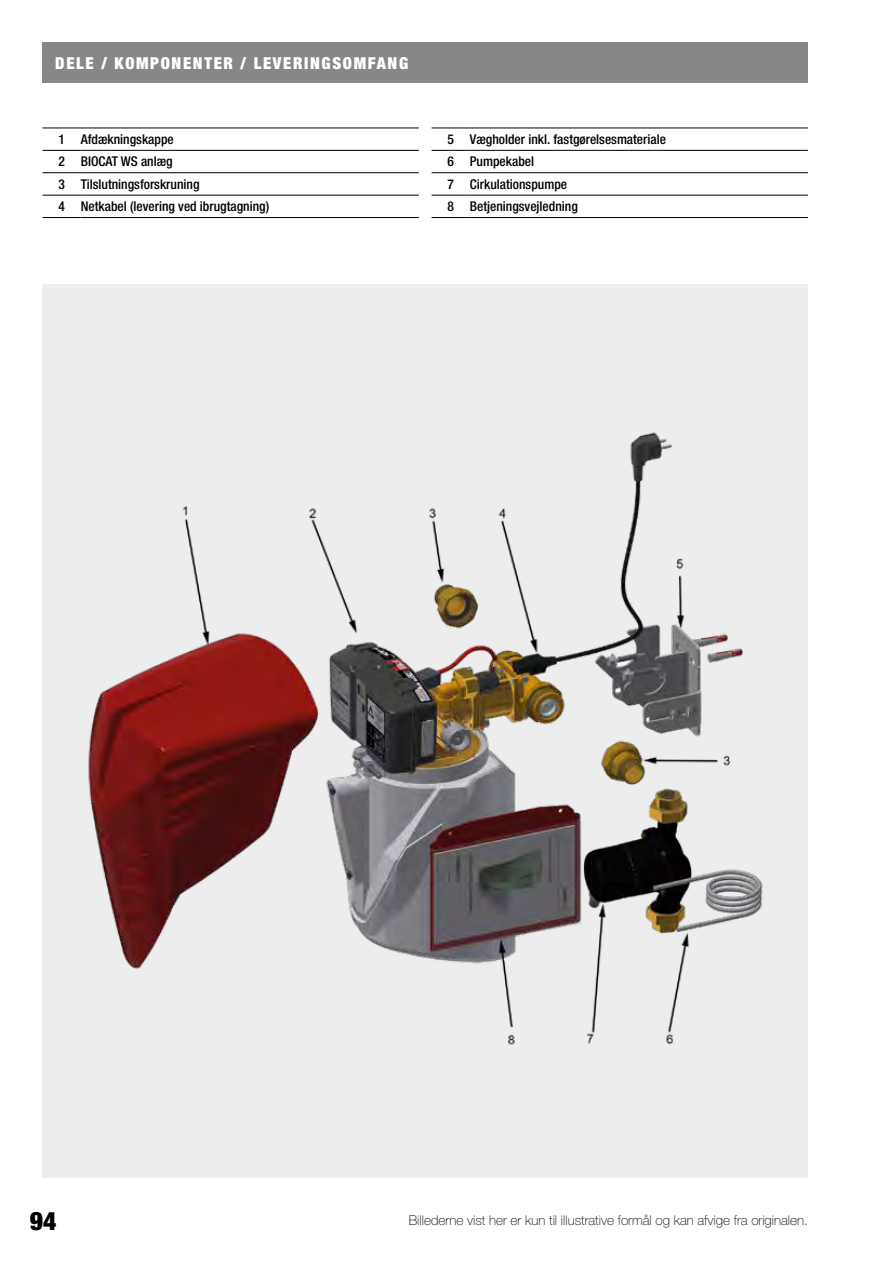
<style>
.page{position:relative;width:893px;height:1263px;background:#fff}
.page>*{position:absolute;margin:0;border:0;box-sizing:border-box;transform-origin:0 0}
.t1{font:900 condensed 25.5px "Helvetica Neue LT Pro";color:#000}
.t2{font:900 condensed 16.5px "Helvetica Neue LT Pro";letter-spacing:.1em;color:#fff}
.t3{font:500 condensed 13.5px/22.4px "Helvetica Neue LT Pro";color:#000}
.t4{font:100 13.5px "Helvetica Neue LT Pro";color:#000}
</style>
<div class="page">
<div style="left:43px;top:43px;width:765px;height:40px;background:#878787"></div>
<div style="left:43px;top:285px;width:765px;height:893px;background:#ededed"></div>
<hr style="left:43px;top:172px;width:38px;height:1px;background:#000">
<hr style="left:43px;top:195px;width:38px;height:1px;background:#000">
<hr style="left:81px;top:195px;width:338px;height:1px;background:#000">
<hr style="left:43px;top:217px;width:38px;height:1px;background:#000">
<hr style="left:81px;top:217px;width:338px;height:1px;background:#000">
<hr style="left:43px;top:150px;width:38px;height:1px;background:#000">
<hr style="left:81px;top:150px;width:338px;height:1px;background:#000">
<hr style="left:81px;top:172px;width:338px;height:1px;background:#000">
<hr style="left:43px;top:128px;width:38px;height:1px;background:#000">
<hr style="left:81px;top:128px;width:338px;height:1px;background:#000">
<hr style="left:432px;top:128px;width:38px;height:1px;background:#000">
<hr style="left:470px;top:128px;width:338px;height:1px;background:#000">
<hr style="left:432px;top:150px;width:38px;height:1px;background:#000">
<hr style="left:470px;top:150px;width:338px;height:1px;background:#000">
<hr style="left:432px;top:172px;width:38px;height:1px;background:#000">
<hr style="left:432px;top:195px;width:38px;height:1px;background:#000">
<hr style="left:470px;top:172px;width:338px;height:1px;background:#000">
<hr style="left:470px;top:195px;width:338px;height:1px;background:#000">
<hr style="left:432px;top:217px;width:38px;height:1px;background:#000">
<hr style="left:470px;top:217px;width:338px;height:1px;background:#000">
<img style="left:88px;top:432px;width:675px;height:613px">
<p class="t2" style="left:55px;top:53px;width:354px">DELE / KOMPONENTER / LEVERINGSOMFANG</p>
<p class="t3" style="left:58px;top:128px;width:212px">1 Afdækningskappe<br>2 BIOCAT WS anlæg<br>3 Tilslutningsforskruning<br>4 Netkabel (levering ved ibrugtagning)</p>
<p class="t3" style="left:447px;top:128px;width:220px">5 Vægholder inkl. fastgørelsesmateriale<br>6 Pumpekabel<br>7 Cirkulationspumpe<br>8 Betjeningsvejledning</p>
<h1 class="t1" style="left:30px;top:1205px;width:28px">94</h1>
<p class="t4" style="left:409px;top:1213px;width:401px">Billederne vist her er kun til illustrative formål og kan afvige fra originalen.</p>
</div>
